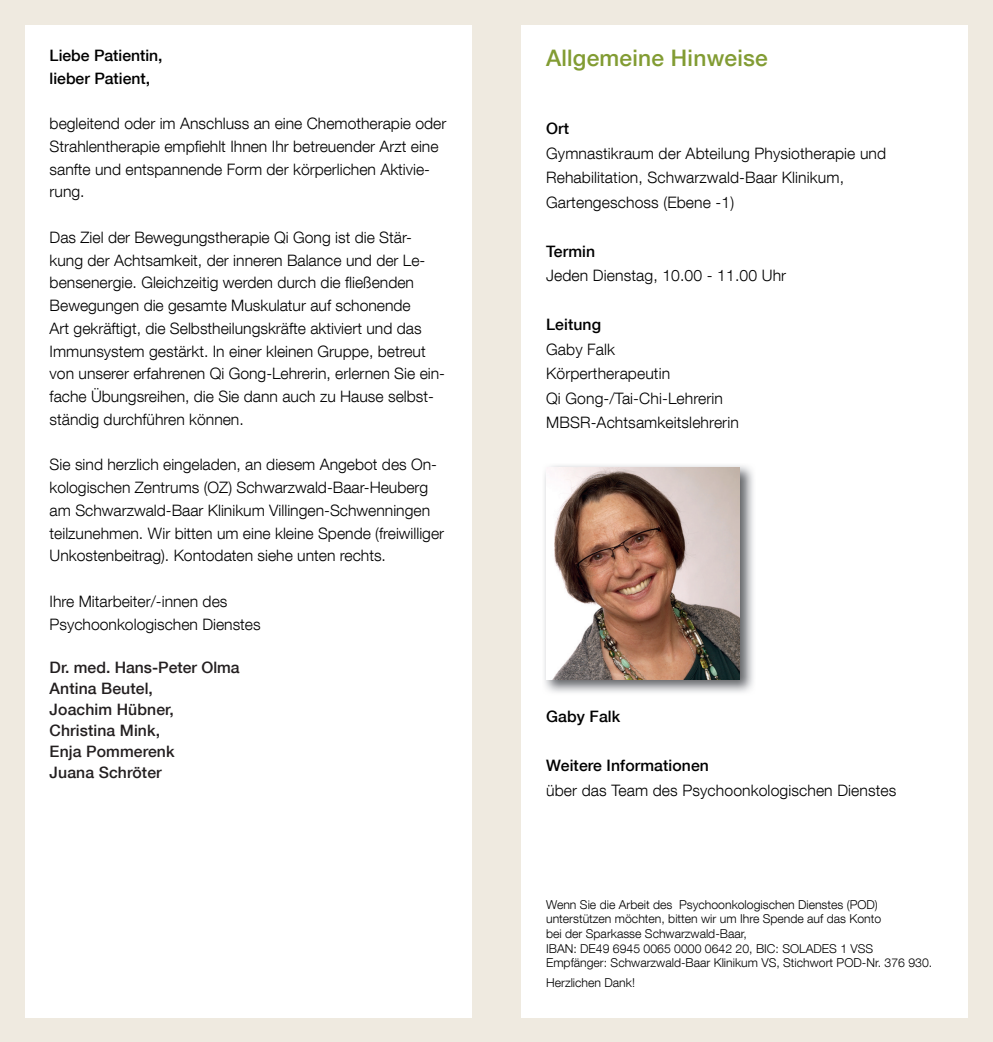
<style>
.page{position:relative;width:993px;height:1042px;background:#fff}
.page>*{position:absolute;margin:0;border:0;box-sizing:border-box;transform-origin:0 0}
.t1{font:500 22.75px "Helvetica Neue LT Com";letter-spacing:.01em;color:#829c33}
.t2{font:300 15.75px/22.8px "Helvetica Neue LT Com";color:#000}
.t3{font:500 15.75px/21px "Helvetica Neue LT Com";letter-spacing:.005em;color:#231f20}
.t4{font:500 15.75px/22.8px "Helvetica Neue LT Com";letter-spacing:.005em;color:#000}
.t5{font:300 12.25px/14.7px "Helvetica Neue LT Com";color:#000}
</style>
<div class="page">
<div style="left:0;top:0;width:992px;height:1042px;background:#efeae0"></div>
<div style="left:25px;top:25px;width:446px;height:992px;background:#fff"></div>
<div style="left:521px;top:25px;width:446px;height:992px;background:#fff"></div>
<img style="left:544px;top:465px;width:210px;height:228px">
<img style="left:546px;top:467px;width:193px;height:212px">
<p class="t4" style="left:50px;top:44px;width:114px">Liebe Patientin, lieber Patient,</p>
<p class="t2" style="left:50px;top:112px;width:398px">begleitend oder im Anschluss an eine Chemotherapie oder Strahlentherapie empfiehlt Ihnen Ihr betreuender Arzt eine sanfte und entspannende Form der körperlichen Aktivie&shy;rung.</p>
<p class="t2" style="left:50px;top:226px;width:397px">Das Ziel der Bewegungstherapie Qi Gong ist die Stär&shy;kung der Achtsamkeit, der inneren Balance und der Le&shy;bensenergie. Gleichzeitig werden durch die fließenden Bewegungen die gesamte Muskulatur auf schonende<br>Art gekräftigt, die Selbstheilungskräfte aktiviert und das Immunsystem gestärkt. In einer kleinen Gruppe, betreut von unserer erfahrenen Qi Gong-Lehrerin, erlernen Sie ein&shy;fache Übungsreihen, die Sie dann auch zu Hause selbst&shy;ständig durchführen können.</p>
<p class="t2" style="left:50px;top:453px;width:396px">Sie sind herzlich eingeladen, an diesem Angebot des On&shy;kologischen Zentrums (OZ) Schwarzwald-Baar-Heuberg am Schwarzwald-Baar Klinikum Villingen-Schwenningen teilzunehmen. Wir bitten um eine kleine Spende (freiwilliger Unkostenbeitrag). Kontodaten siehe unten rechts.</p>
<p class="t2" style="left:50px;top:589px;width:212px">Ihre Mitarbeiter/-innen des<br>Psychoonkologischen Dienstes</p>
<p class="t3" style="left:50px;top:657px;width:191px">Dr. med. Hans-Peter Olma<br>Antina Beutel,<br>Joachim Hübner,<br>Christina Mink,<br>Enja Pommerenk<br>Juana Schröter</p>
<h1 class="t1" style="left:546px;top:44px;width:223px">Allgemeine Hinweise</h1>
<p class="t4" style="left:546px;top:117px;width:24px">Ort</p>
<p class="t2" style="left:546px;top:140px;width:341px;line-height:24.5px">Gymnastikraum der Abteilung Physiotherapie und<br>Rehabilitation, Schwarzwald-Baar Klinikum,<br>Gartengeschoss (Ebene -1)</p>
<p class="t4" style="left:546px;top:239px;width:50px">Termin</p>
<p class="t2" style="left:546px;top:264px;width:241px">Jeden Dienstag, 10.00 - 11.00 Uhr</p>
<p class="t4" style="left:546px;top:313px;width:56px">Leitung</p>
<p class="t2" style="left:546px;top:336px;width:194px;line-height:24.5px">Gaby Falk<br>Körpertherapeutin<br>Qi Gong-/Tai-Chi-Lehrerin<br>MBSR-Achtsamkeitslehrerin</p>
<p class="t4" style="left:546px;top:705px;width:76px">Gaby Falk</p>
<p class="t4" style="left:546px;top:754px;width:164px">Weitere Informationen</p>
<p class="t2" style="left:546px;top:778px;width:352px">über das Team des Psychoonkologischen Dienstes</p>
<p class="t5" style="left:546px;top:896px;width:387px">Wenn Sie die Arbeit des Psychoonkologischen Dienstes (POD) unterstützen möchten, bitten wir um Ihre Spende auf das Konto<br>bei der Sparkasse Schwarzwald-Baar,<br>IBAN: DE49 6945 0065 0000 0642 20, BIC: SOLADES 1 VSS Empfänger: Schwarzwald-Baar Klinikum VS, Stichwort POD-Nr. 376 930.</p>
<p class="t5" style="left:546px;top:974px;width:90px">Herzlichen Dank!</p>
</div>
